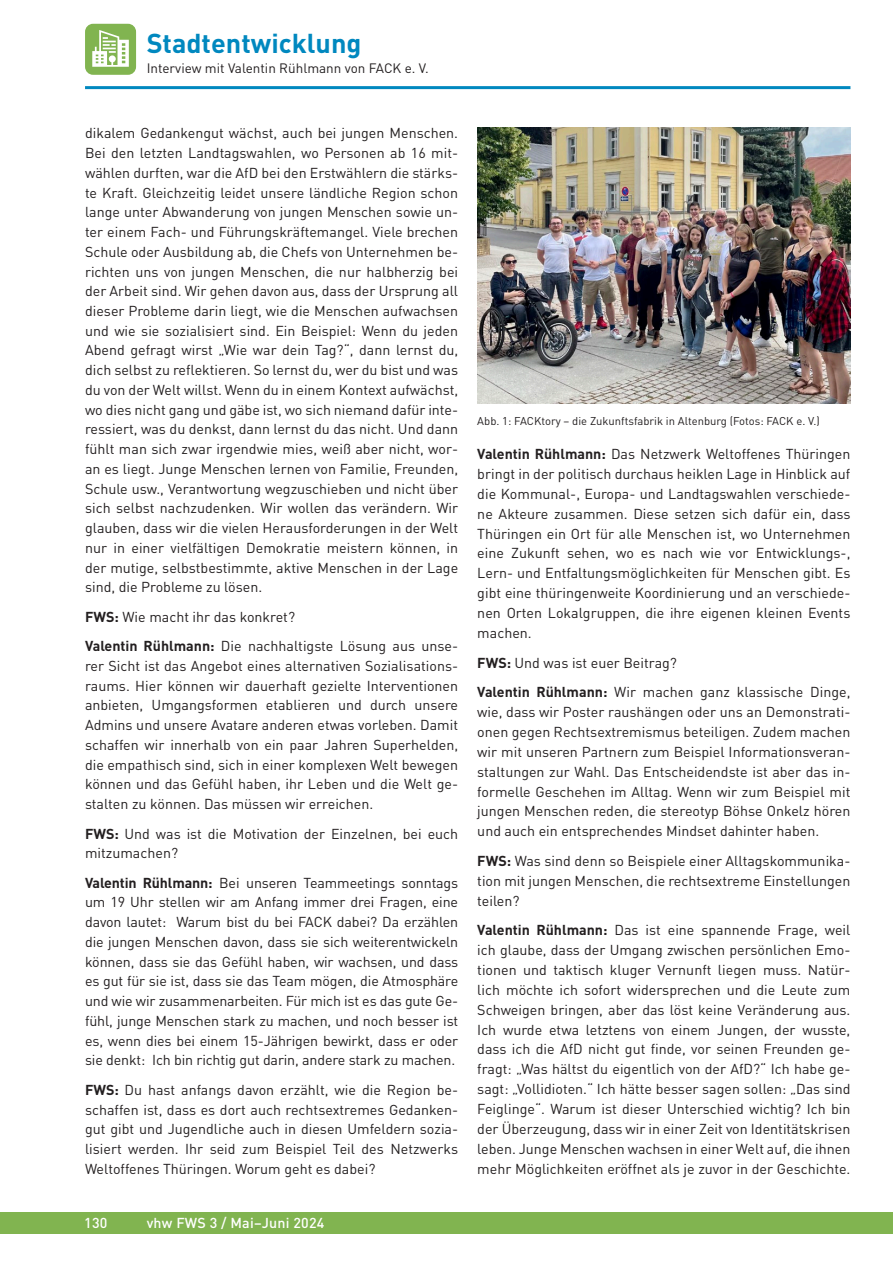
<style>
.page{position:relative;width:893px;height:1263px;background:#fff}
.page>*{position:absolute;margin:0;border:0;box-sizing:border-box;transform-origin:0 0}
.t1{font:700 27px "DIN Pro";color:#0088bf}
._01_Grundschrift{font:14.25px/19.8px "DIN Pro";color:#231f20;text-align:justify}
.t2{font:500 14.25px "DIN Pro";letter-spacing:.015em;color:#fff}
.t3{font:13.5px "DIN Pro";color:#231f20}
._06_Bildlegende{font:11.25px "DIN Pro";color:#231f20}
.s1{font-weight:700}
</style>
<div class="page">
<div style="left:0;top:1212px;width:893px;height:21px;background:#81b450"></div>
<hr style="left:85px;top:86px;width:765px;height:3px;background:#0088bf">
<div style="left:85px;top:24px;width:51px;height:51px;background:#81b450;border-radius:8px"></div>
<svg style="left:92px;top:30px;width:37px;height:37px"></svg>
<img style="left:477px;top:128px;width:373px;height:276px">
<p class="t1" style="left:147px;top:25px;width:216px">Stadtentwicklung</p>
<p class="t3" style="left:147px;top:59px;width:284px">Interview mit Valentin Rühlmann von FACK e. V.</p>
<p class="_01_Grundschrift" style="left:85px;top:123px;width:375px">dikalem Gedankengut wächst, auch bei jungen Menschen.<br>Bei den letzten Landtagswahlen, wo Personen ab 16 mit&shy;wählen durften, war die AfD bei den Erstwählern die stärks&shy;te Kraft. Gleichzeitig leidet unsere ländliche Region schon lange unter Abwanderung von jungen Menschen sowie un&shy;ter einem Fach- und Führungskräftemangel. Viele brechen Schule oder Ausbildung ab, die Chefs von Unternehmen be&shy;richten uns von jungen Menschen, die nur halbherzig bei der Arbeit sind. Wir gehen davon aus, dass der Ursprung all dieser Probleme darin liegt, wie die Menschen aufwachsen und wie sie sozialisiert sind. Ein Beispiel: Wenn du jeden Abend gefragt wirst „Wie war dein Tag?“, dann lernst du, dich selbst zu reflektieren. So lernst du, wer du bist und was du von der Welt willst. Wenn du in einem Kontext aufwächst, wo dies nicht gang und gäbe ist, wo sich niemand dafür inte&shy;ressiert, was du denkst, dann lernst du das nicht. Und dann fühlt man sich zwar irgendwie mies, weiß aber nicht, wor&shy;an es liegt. Junge Menschen lernen von Familie, Freunden, Schule usw., Verantwortung wegzuschieben und nicht über sich selbst nachzudenken. Wir wollen das verändern. Wir glauben, dass wir die vielen Herausforderungen in der Welt nur in einer vielfältigen Demokratie meistern können, in der mutige, selbstbestimmte, aktive Menschen in der Lage sind, die Probleme zu lösen.</p>
<p class="_01_Grundschrift" style="left:85px;top:606px;width:212px"><span class="s1">FWS:</span> Wie macht ihr das konkret?</p>
<p class="_01_Grundschrift" style="left:85px;top:635px;width:375px"><span class="s1">Valentin Rühlmann:</span> Die nachhaltigste Lösung aus unse&shy;rer Sicht ist das Angebot eines alternativen Sozialisations&shy;raums. Hier können wir dauerhaft gezielte Interventionen anbieten, Umgangsformen etablieren und durch unsere Admins und unsere Avatare anderen etwas vorleben. Damit schaffen wir innerhalb von ein paar Jahren Superhelden, die empathisch sind, sich in einer komplexen Welt bewegen können und das Gefühl haben, ihr Leben und die Welt ge&shy;stalten zu können. Das müssen wir erreichen.</p>
<p class="_01_Grundschrift" style="left:85px;top:823px;width:375px"><span class="s1">FWS:</span> Und was ist die Motivation der Einzelnen, bei euch mitzumachen?</p>
<p class="_01_Grundschrift" style="left:85px;top:872px;width:375px"><span class="s1">Valentin Rühlmann:</span> Bei unseren Teammeetings sonntags um 19 Uhr stellen wir am Anfang immer drei Fragen, eine davon lautet: Warum bist du bei FACK dabei? Da erzählen die jungen Menschen davon, dass sie sich weiterentwickeln können, dass sie das Gefühl haben, wir wachsen, und dass es gut für sie ist, dass sie das Team mögen, die Atmosphäre und wie wir zusammenarbeiten. Für mich ist es das gute Ge&shy;fühl, junge Menschen stark zu machen, und noch besser ist es, wenn dies bei einem 15-Jährigen bewirkt, dass er oder sie denkt: Ich bin richtig gut darin, andere stark zu machen.</p>
<p class="_01_Grundschrift" style="left:85px;top:1079px;width:375px"><span class="s1">FWS:</span> Du hast anfangs davon erzählt, wie die Region be&shy;schaffen ist, dass es dort auch rechtsextremes Gedanken&shy;gut gibt und Jugendliche auch in diesen Umfeldern sozia&shy;lisiert werden. Ihr seid zum Beispiel Teil des Netzwerks Weltoffenes Thüringen. Worum geht es dabei?</p>
<p class="t2" style="left:84px;top:1213px;width:25px">130</p>
<p class="t2" style="left:147px;top:1213px;width:179px">vhw FWS 3 / Mai–Juni 2024</p>
<p class="_06_Bildlegende" style="left:477px;top:414px;width:344px">Abb. 1: FACKtory – die Zukunftsfabrik in Altenburg (Fotos: FACK e. V.)</p>
<p class="_01_Grundschrift" style="left:477px;top:443px;width:375px"><span class="s1">Valentin Rühlmann:</span> Das Netzwerk Weltoffenes Thüringen bringt in der politisch durchaus heiklen Lage in Hinblick auf die Kommunal-, Europa- und Landtagswahlen verschiede&shy;ne Akteure zusammen. Diese setzen sich dafür ein, dass Thüringen ein Ort für alle Menschen ist, wo Unternehmen eine Zukunft sehen, wo es nach wie vor Entwicklungs-, Lern- und Entfaltungsmöglichkeiten für Menschen gibt. Es gibt eine thüringenweite Koordinierung und an verschiede&shy;nen Orten Lokalgruppen, die ihre eigenen kleinen Events machen.</p>
<p class="_01_Grundschrift" style="left:477px;top:652px;width:201px"><span class="s1">FWS:</span> Und was ist euer Beitrag?</p>
<p class="_01_Grundschrift" style="left:477px;top:681px;width:375px"><span class="s1">Valentin Rühlmann:</span> Wir machen ganz klassische Dinge, wie, dass wir Poster raushängen oder uns an Demonstrati&shy;onen gegen Rechtsextremismus beteiligen. Zudem machen wir mit unseren Partnern zum Beispiel Informationsveran&shy;staltungen zur Wahl. Das Entscheidendste ist aber das in&shy;formelle Geschehen im Alltag. Wenn wir zum Beispiel mit jungen Menschen reden, die stereotyp Böhse Onkelz hören und auch ein entsprechendes Mindset dahinter haben.</p>
<p class="_01_Grundschrift" style="left:477px;top:850px;width:375px"><span class="s1">FWS:</span> Was sind denn so Beispiele einer Alltagskommunika&shy;tion mit jungen Menschen, die rechtsextreme Einstellungen teilen?</p>
<p class="_01_Grundschrift" style="left:477px;top:919px;width:375px"><span class="s1">Valentin Rühlmann:</span> Das ist eine spannende Frage, weil ich glaube, dass der Umgang zwischen persönlichen Emo&shy;tionen und taktisch kluger Vernunft liegen muss. Natür&shy;lich möchte ich sofort widersprechen und die Leute zum Schweigen bringen, aber das löst keine Veränderung aus.<br>Ich wurde etwa letztens von einem Jungen, der wusste, dass ich die AfD nicht gut finde, vor seinen Freunden ge&shy;fragt: „Was hältst du eigentlich von der AfD?“ Ich habe ge&shy;sagt: „Vollidioten.“ Ich hätte besser sagen sollen: „Das sind Feiglinge“. Warum ist dieser Unterschied wichtig? Ich bin der Überzeugung, dass wir in einer Zeit von Identitätskrisen leben. Junge Menschen wachsen in einer Welt auf, die ihnen mehr Möglichkeiten eröffnet als je zuvor in der Geschichte.</p>
</div>
